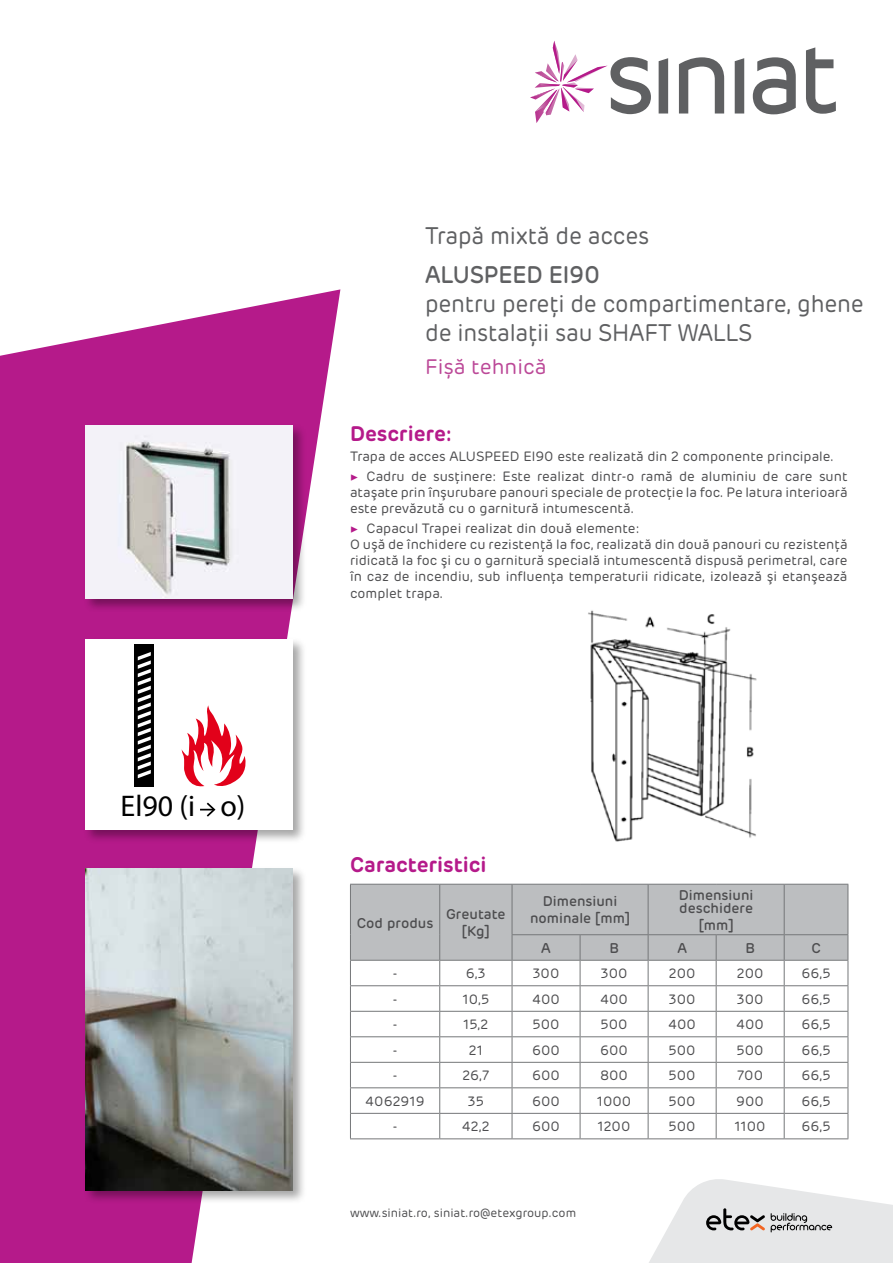
<style>
.page{position:relative;width:893px;height:1263px;background:#fff}
.page>*{position:absolute;margin:0;border:0;box-sizing:border-box;transform-origin:0 0}
.t1{font:30px "Myriad Pro";color:#000}
.t2{font:24px/28.8px "Rubrik";letter-spacing:-.01em;color:#5f6062;scale:.95 1}
.t3{font:500 24px "Rubrik";letter-spacing:-.01em;color:#5f6062;scale:.95 1}
.t4{font:600 21px "Rubrik";color:#b51a8a}
.t5{font:21px "Rubrik";color:#bc4998}
.t6{font:500 14.1px/17px "Rubrik";color:#4d4d4f;text-align:center}
.t7{font:13.5px/16.2px "Rubrik";color:#4d4d4f}
.t8{font:12px "Rubrik";color:#4d4d4f}
.s1{font-family:"Minion Pro";color:#b51a8a}
</style>
<div class="page">
<svg style="left:0;top:289px;width:340px;height:974px;fill:#b51a8a"></svg>
<svg style="left:649px;top:1179px;width:244px;height:84px"></svg>
<svg style="left:753px;top:57px;width:43px;height:57px"></svg>
<svg style="left:659px;top:58px;width:9px;height:56px"></svg>
<svg style="left:679px;top:57px;width:45px;height:57px"></svg>
<svg style="left:735px;top:58px;width:9px;height:56px"></svg>
<svg style="left:806px;top:47px;width:30px;height:67px"></svg>
<svg style="left:530px;top:41px;width:121px;height:82px"></svg>
<div style="left:83px;top:423px;width:223px;height:190px;background:#000;opacity:.35"></div>
<img style="left:85px;top:425px;width:207px;height:174px">
<div style="left:83px;top:637px;width:223px;height:206px;background:#000;opacity:.35"></div>
<div style="left:85px;top:639px;width:207px;height:190px;background:#fff"></div>
<div style="left:134px;top:644px;width:20px;height:142px;background:#000"></div>
<svg style="left:138px;top:652px;width:13px;height:126px"></svg>
<svg style="left:182px;top:705px;width:64px;height:82px"></svg>
<svg style="left:200px;top:802px;width:15px;height:15px"></svg>
<div style="left:83px;top:866px;width:223px;height:338px;background:#000;opacity:.35"></div>
<img style="left:85px;top:868px;width:207px;height:322px">
<hr style="left:350px;top:1138px;width:90px;height:1px;background:#757779">
<hr style="left:440px;top:1138px;width:72px;height:1px;background:#757779">
<hr style="left:512px;top:1138px;width:68px;height:1px;background:#757779">
<hr style="left:580px;top:1138px;width:68px;height:1px;background:#757779">
<hr style="left:648px;top:1138px;width:68px;height:1px;background:#757779">
<hr style="left:716px;top:1138px;width:68px;height:1px;background:#757779">
<hr style="left:784px;top:1138px;width:64px;height:1px;background:#757779">
<svg style="left:350px;top:884px;width:499px;height:254px"></svg>
<img style="left:588px;top:610px;width:169px;height:232px">
<h1 class="t1" style="left:121px;top:788px;width:126px">El90 (i o)</h1>
<h2 class="t2" style="left:425px;top:221px;width:237px">Trapă mixtă de acces</h2>
<h2 class="t3" style="left:425px;top:260px;width:186px">ALUSPEED EI90</h2>
<h2 class="t2" style="left:425px;top:289px;width:463px">pentru pereţi de compartimentare, ghene de instalaţii sau SHAFT WALLS</h2>
<h3 class="t5" style="left:425px;top:353px;width:123px">Fișă tehnică</h3>
<h3 class="t4" style="left:350px;top:420px;width:103px">Descriere:</h3>
<p class="t7" style="left:350px;top:447px;width:499px;line-height:19.5px">Trapa de acces ALUSPEED El90 este realizată din 2 componente principale.<br><span class="s1">▶</span> Cadru de susţinere: Este realizat dintr-o ramă de aluminiu de care sunt</p>
<p class="t7" style="left:350px;top:484px;width:499px">ataşate prin înşurubare panouri speciale de protecţie la foc. Pe latura interioară este prevăzută cu o garnitură intumescentă.</p>
<p class="t7" style="left:350px;top:520px;width:499px"><span class="s1">▶</span> Capacul Trapei realizat din două elemente:<br>O uşă de închidere cu rezistenţă la foc, realizată din două panouri cu rezistenţă ridicată la foc şi cu o garnitură specială intumescentă dispusă perimetral, care în caz de incendiu, sub influenţa temperaturii ridicate, izolează şi etanşează complet trapa.</p>
<h3 class="t4" style="left:350px;top:851px;width:138px">Caracteristici</h3>
<p class="t6" style="left:357px;top:914px;width:78px">Cod produs</p>
<p class="t6" style="left:446px;top:906px;width:61px">Greutate [Kg]</p>
<p class="t6" style="left:530px;top:893px;width:102px">Dimensiuni nominale [mm]</p>
<p class="t6" style="left:679px;top:888px;width:76px;line-height:13.5px;text-align:left">Dimensiuni deschidere</p>
<p class="t6" style="left:699px;top:916px;width:36px">[mm]</p>
<p class="t6" style="left:541px;top:939px;width:11px">A</p>
<p class="t6" style="left:609px;top:939px;width:11px">B</p>
<p class="t6" style="left:677px;top:939px;width:11px">A</p>
<p class="t6" style="left:745px;top:939px;width:11px">B</p>
<p class="t6" style="left:811px;top:939px;width:11px">C</p>
<p class="t7" style="left:393px;top:965px;width:6px">-</p>
<p class="t7" style="left:466px;top:965px;width:21px">6,3</p>
<p class="t7" style="left:533px;top:965px;width:28px">300</p>
<p class="t7" style="left:601px;top:965px;width:28px">300</p>
<p class="t7" style="left:669px;top:965px;width:28px">200</p>
<p class="t7" style="left:737px;top:965px;width:28px">200</p>
<p class="t7" style="left:801px;top:965px;width:31px">66,5</p>
<p class="t7" style="left:393px;top:991px;width:6px">-</p>
<p class="t7" style="left:463px;top:991px;width:28px">10,5</p>
<p class="t7" style="left:532px;top:991px;width:29px">400</p>
<p class="t7" style="left:600px;top:991px;width:29px">400</p>
<p class="t7" style="left:669px;top:991px;width:28px">300</p>
<p class="t7" style="left:737px;top:991px;width:28px">300</p>
<p class="t7" style="left:801px;top:991px;width:31px">66,5</p>
<p class="t7" style="left:393px;top:1016px;width:6px">-</p>
<p class="t7" style="left:463px;top:1016px;width:27px">15,2</p>
<p class="t7" style="left:532px;top:1016px;width:28px">500</p>
<p class="t7" style="left:601px;top:1016px;width:28px">500</p>
<p class="t7" style="left:668px;top:1016px;width:29px">400</p>
<p class="t7" style="left:736px;top:1016px;width:29px">400</p>
<p class="t7" style="left:801px;top:1016px;width:31px">66,5</p>
<p class="t7" style="left:393px;top:1042px;width:6px">-</p>
<p class="t7" style="left:469px;top:1042px;width:16px">21</p>
<p class="t7" style="left:532px;top:1042px;width:29px">600</p>
<p class="t7" style="left:600px;top:1042px;width:29px">600</p>
<p class="t7" style="left:669px;top:1042px;width:28px">500</p>
<p class="t7" style="left:737px;top:1042px;width:28px">500</p>
<p class="t7" style="left:801px;top:1042px;width:31px">66,5</p>
<p class="t7" style="left:393px;top:1067px;width:6px">-</p>
<p class="t7" style="left:462px;top:1067px;width:28px">26,7</p>
<p class="t7" style="left:532px;top:1067px;width:29px">600</p>
<p class="t7" style="left:600px;top:1067px;width:29px">800</p>
<p class="t7" style="left:669px;top:1067px;width:28px">500</p>
<p class="t7" style="left:737px;top:1067px;width:27px">700</p>
<p class="t7" style="left:801px;top:1067px;width:31px">66,5</p>
<p class="t7" style="left:365px;top:1093px;width:61px">4062919</p>
<p class="t7" style="left:468px;top:1093px;width:18px">35</p>
<p class="t7" style="left:532px;top:1093px;width:29px">600</p>
<p class="t7" style="left:597px;top:1093px;width:36px">1000</p>
<p class="t7" style="left:668px;top:1093px;width:28px">500</p>
<p class="t7" style="left:736px;top:1093px;width:29px">900</p>
<p class="t7" style="left:801px;top:1093px;width:31px">66,5</p>
<p class="t7" style="left:393px;top:1118px;width:6px">-</p>
<p class="t7" style="left:462px;top:1118px;width:29px">42,2</p>
<p class="t7" style="left:532px;top:1118px;width:29px">600</p>
<p class="t7" style="left:597px;top:1118px;width:34px">1200</p>
<p class="t7" style="left:668px;top:1118px;width:28px">500</p>
<p class="t7" style="left:734px;top:1118px;width:33px">1100</p>
<p class="t7" style="left:801px;top:1118px;width:31px">66,5</p>
<p class="t8" style="left:350px;top:1205px;width:228px">www.siniat.ro, siniat.ro@etexgroup.com</p>
</div>
